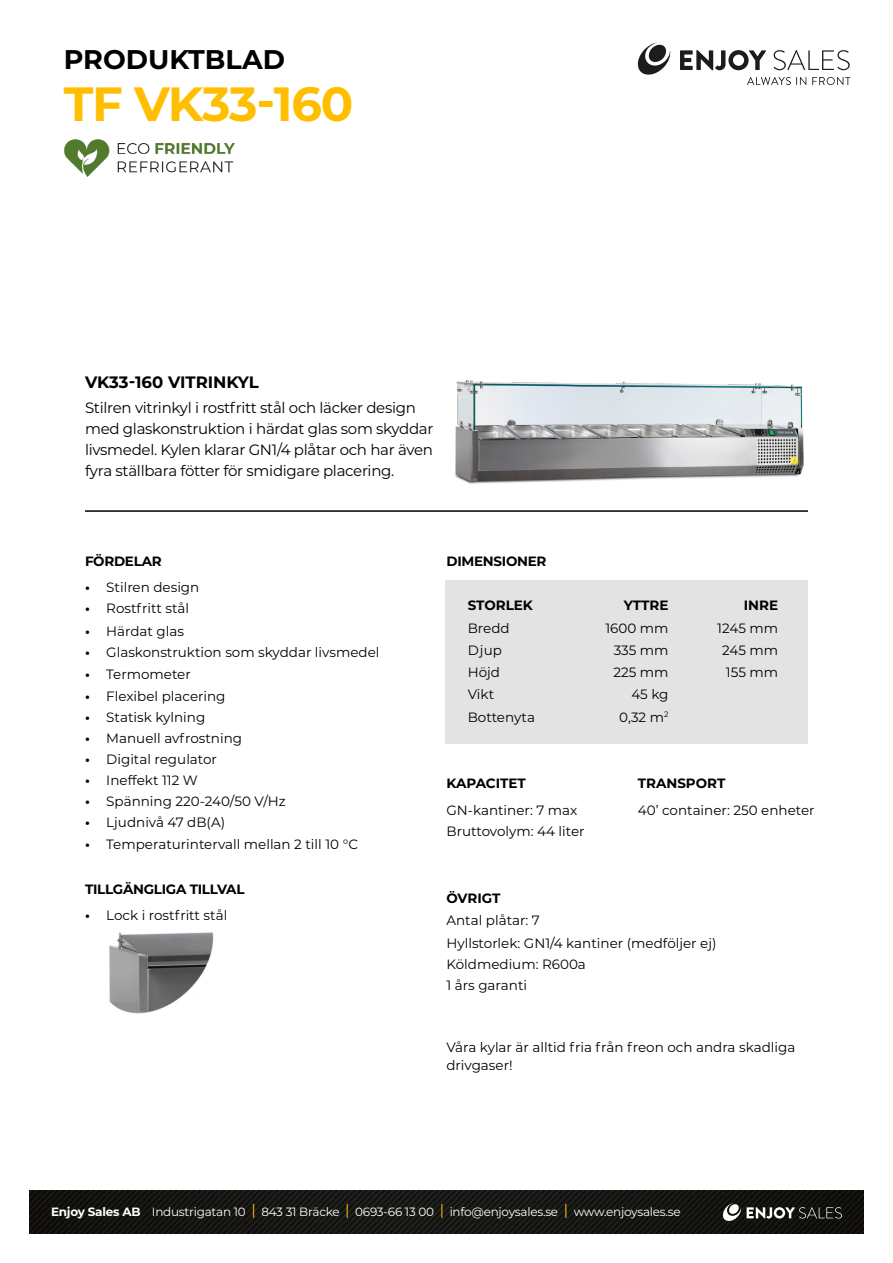
<style>
.page{position:relative;width:893px;height:1263px;background:#fff}
.page>*{position:absolute;margin:0;border:0;box-sizing:border-box;transform-origin:0 0}
.t1{font:700 48px "Montserrat";letter-spacing:-.025em;color:#ffbf00}
.t2{font:700 27px "Montserrat";color:#000}
.t3{font:700 16.5px "Montserrat";color:#000}
.t4{font:15px/21px "Montserrat";letter-spacing:-.02em;color:#000}
.t5{font:13.5px/22.5px "Montserrat";color:#000}
.t6{font:700 13.5px "Montserrat";letter-spacing:-.02em;color:#000}
.t7{font:700 13.5px "Montserrat";color:#000}
.t8{font:12px "Montserrat";letter-spacing:-.02em;color:#fff}
.s1{font-weight:700}
.s2{font-size:15px;color:#ffbf00}
</style>
<div class="page">
<div style="left:445px;top:580px;width:362px;height:164px;background:#e3e3e3"></div>
<img style="left:30px;top:1191px;width:833px;height:42px">
<hr style="left:85px;top:510px;width:723px;height:2px;background:#000">
<svg style="left:722px;top:1203px;width:120px;height:19px;background:#484845"></svg>
<svg style="left:747px;top:77px;width:59px;height:8px"></svg>
<svg style="left:812px;top:77px;width:38px;height:8px"></svg>
<svg style="left:680px;top:50px;width:86px;height:20px"></svg>
<svg style="left:773px;top:50px;width:77px;height:20px"></svg>
<svg style="left:637px;top:43px;width:34px;height:32px"></svg>
<img style="left:455px;top:381px;width:349px;height:103px">
<img style="left:65px;top:139px;width:170px;height:38px">
<img style="left:109px;top:932px;width:105px;height:82px">
<h2 class="t2" style="left:64px;top:40px;width:223px">PRODUKTBLAD</h2>
<h1 class="t1" style="left:64px;top:70px;width:291px">TF VK33-160</h1>
<p class="t3" style="left:85px;top:370px;width:175px">VK33-160 VITRINKYL</p>
<p class="t4" style="left:85px;top:397px;width:350px">Stilren vitrinkyl i rostfritt stål och läcker design med glaskonstruktion i härdat glas som skyddar livsmedel. Kylen klarar GN1/4 plåtar och har även fyra ställbara fötter för smidigare placering.</p>
<p class="t6" style="left:85px;top:551px;width:78px">FÖRDELAR</p>
<p class="t5" style="left:85px;top:576px;width:116px"><span class="s1">•</span> Stilren design</p>
<p class="t5" style="left:85px;top:597px;width:106px"><span class="s1">•</span> Rostfritt stål</p>
<p class="t5" style="left:85px;top:619px;width:101px"><span class="s1">•</span> Härdat glas</p>
<p class="t5" style="left:85px;top:640px;width:296px"><span class="s1">•</span> Glaskonstruktion som skyddar livsmedel</p>
<p class="t5" style="left:85px;top:662px;width:107px"><span class="s1">•</span> Termometer</p>
<p class="t5" style="left:85px;top:685px;width:142px"><span class="s1">•</span> Flexibel placering</p>
<p class="t5" style="left:85px;top:706px;width:122px"><span class="s1">•</span> Statisk kylning</p>
<p class="t5" style="left:85px;top:727px;width:159px"><span class="s1">•</span> Manuell avfrostning</p>
<p class="t5" style="left:85px;top:748px;width:133px"><span class="s1">•</span> Digital regulator</p>
<p class="t5" style="left:85px;top:769px;width:114px"><span class="s1">•</span> Ineffekt 112 W</p>
<p class="t5" style="left:85px;top:790px;width:202px"><span class="s1">•</span> Spänning 220-240/50 V/Hz</p>
<p class="t5" style="left:85px;top:811px;width:142px"><span class="s1">•</span> Ljudnivå 47 dB(A)</p>
<p class="t5" style="left:85px;top:833px;width:275px"><span class="s1">•</span> Temperaturintervall mellan 2 till 10 °C</p>
<p class="t6" style="left:85px;top:879px;width:161px">TILLGÄNGLIGA TILLVAL</p>
<p class="t5" style="left:85px;top:904px;width:144px"><span class="s1">•</span> Lock i rostfritt stål</p>
<p class="t6" style="left:446px;top:551px;width:102px">DIMENSIONER</p>
<p class="t7" style="left:468px;top:596px;width:67px">STORLEK</p>
<p class="t6" style="left:624px;top:596px;width:46px">YTTRE</p>
<p class="t6" style="left:744px;top:596px;width:36px">INRE</p>
<p class="t5" style="left:468px;top:616px;width:43px">Bredd</p>
<p class="t5" style="left:605px;top:616px;width:65px">1600 mm</p>
<p class="t5" style="left:717px;top:616px;width:62px">1245 mm</p>
<p class="t5" style="left:468px;top:638px;width:36px">Djup</p>
<p class="t5" style="left:614px;top:638px;width:56px">335 mm</p>
<p class="t5" style="left:722px;top:638px;width:58px">245 mm</p>
<p class="t5" style="left:468px;top:661px;width:34px">Höjd</p>
<p class="t5" style="left:613px;top:661px;width:57px">225 mm</p>
<p class="t5" style="left:726px;top:661px;width:54px">155 mm</p>
<p class="t5" style="left:468px;top:683px;width:28px">Vikt</p>
<p class="t5" style="left:631px;top:683px;width:39px">45 kg</p>
<p class="t5" style="left:468px;top:705px;width:69px">Bottenyta</p>
<p class="t5" style="left:619px;top:705px;width:51px">0,32 m<sup>2</sup></p>
<p class="t7" style="left:446px;top:774px;width:81px">KAPACITET</p>
<p class="t7" style="left:638px;top:774px;width:89px">TRANSPORT</p>
<p class="t5" style="left:446px;top:798px;width:132px">GN-kantiner: 7 max</p>
<p class="t5" style="left:638px;top:798px;width:178px">40’ container: 250 enheter</p>
<p class="t5" style="left:446px;top:819px;width:140px">Bruttovolym: 44 liter</p>
<p class="t6" style="left:446px;top:888px;width:56px">ÖVRIGT</p>
<p class="t5" style="left:446px;top:909px;width:272px">Antal plåtar: 7<br>Hyllstorlek: GN1/4 kantiner (medföljer ej)</p>
<p class="t5" style="left:446px;top:953px;width:141px;line-height:21px">Köldmedium: R600a<br>1 års garanti</p>
<p class="t5" style="left:446px;top:1038px;width:350px;line-height:18px">Våra kylar är alltid fria från freon och andra skadliga drivgaser!</p>
<p class="t8" style="left:51px;top:1203px;width:631px"><span class="s1">Enjoy Sales AB</span> Industrigatan 10 <span class="s2">|</span> 843 31 Bräcke <span class="s2">|</span> 0693-66 13 00 <span class="s2">|</span> info@enjoysales.se <span class="s2">|</span> www.enjoysales.se</p>
</div>
